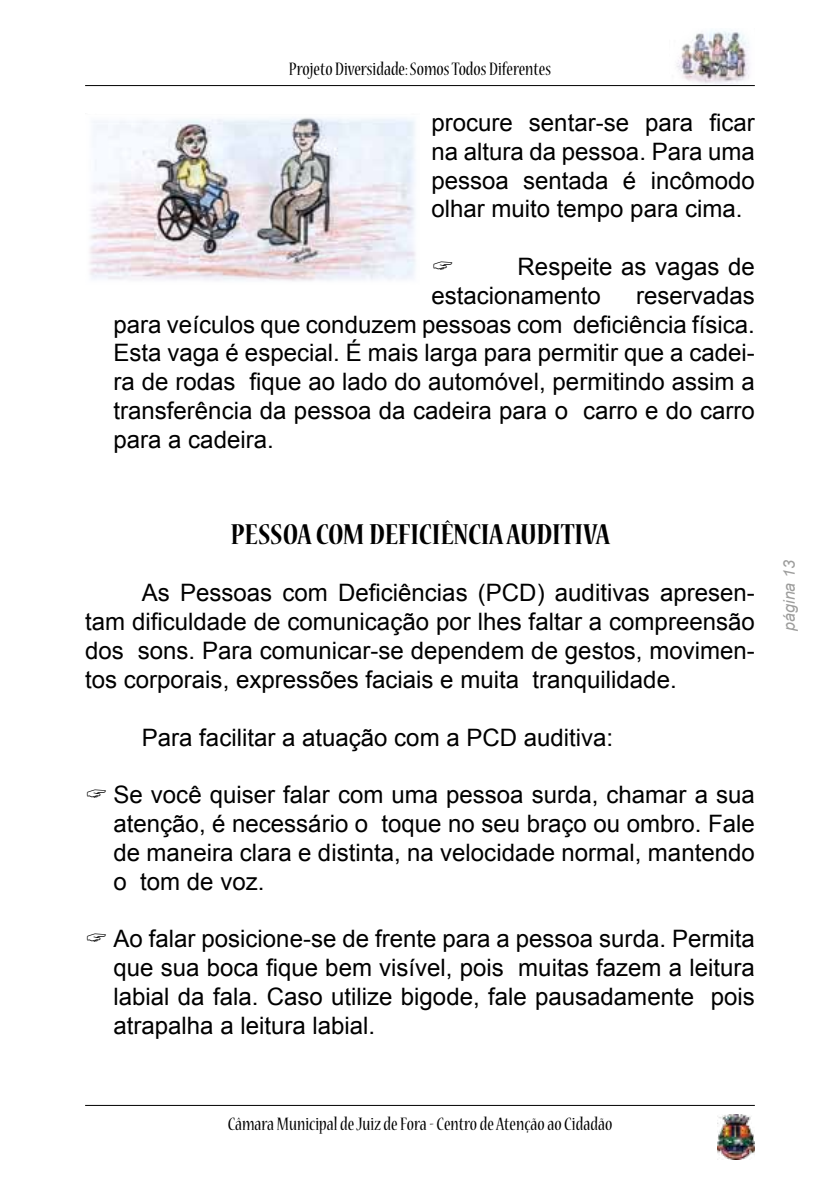
<style>
.page{position:relative;width:840px;height:1191px;background:#fff}
.page>*{position:absolute;margin:0;border:0;box-sizing:border-box;transform-origin:0 0}
.t1{font:700 condensed 32px "Nueva Std";letter-spacing:-.01em;color:#000}
.t2{font:24px/28.8px "Arial";color:#000;text-align:justify}
.t3{font:condensed 20px "Nueva Std";color:#000}
.t4{font:italic 16px "Arial";color:#9d9d9c}
</style>
<div class="page">
<img style="left:676px;top:30px;width:74px;height:54px">
<hr style="left:85px;top:1105px;width:669px;height:1px;background:#000">
<hr style="left:85px;top:85px;width:669px;height:1px;background:#000">
<img style="left:717px;top:1114px;width:37px;height:45px">
<img style="left:89px;top:117px;width:327px;height:164px">
<p class="t3" style="left:289px;top:60px;width:263px">Projeto Diversidade: Somos Todos Diferentes</p>
<p class="t2" style="left:431px;top:108px;width:325px">procure sentar-se para ficar na altura da pessoa. Para uma pessoa sentada é incômodo olhar muito tempo para cima.</p>
<p class="t2" style="left:431px;top:252px;width:325px;text-indent:86px">Respeite as vagas de estacionamento</p>
<p class="t2" style="left:113px;top:281px;width:642px;text-indent:522px">reservadas para veículos que conduzem pessoas com deficiência física.<br>Esta vaga é especial. É mais larga para permitir que a cadei&shy;ra de rodas fique ao lado do automóvel, permitindo assim a transferência da pessoa da cadeira para o carro e do carro para a cadeira.</p>
<h1 class="t1" style="left:230px;top:520px;width:381px">PESSOA COM DEFICIÊNCIA AUDITIVA</h1>
<p class="t2" style="left:85px;top:579px;width:670px;text-indent:57px">As Pessoas com Deficiências (PCD) auditivas apresen&shy;tam dificuldade de comunicação por lhes faltar a compreensão dos sons. Para comunicar-se dependem de gestos, movimen&shy;tos corporais, expressões faciais e muita tranquilidade.</p>
<p class="t2" style="left:142px;top:723px;width:472px">Para facilitar a atuação com a PCD auditiva:</p>
<p class="t2" style="left:113px;top:780px;width:642px">Se você quiser falar com uma pessoa surda, chamar a sua atenção, é necessário o toque no seu braço ou ombro. Fale de maneira clara e distinta, na velocidade normal, mantendo o tom de voz.</p>
<p class="t2" style="left:113px;top:924px;width:642px">Ao falar posicione-se de frente para a pessoa surda. Permita que sua boca fique bem visível, pois muitas fazem a leitura labial da fala. Caso utilize bigode, fale pausadamente pois atrapalha a leitura labial.</p>
<p class="t4" style="left:778px;top:630px;width:72px;rotate:-90deg">página 13</p>
<p class="t3" style="left:227px;top:1114px;width:386px">Câmara Municipal de Juiz de Fora - Centro de Atenção ao Cidadão</p>
</div>
